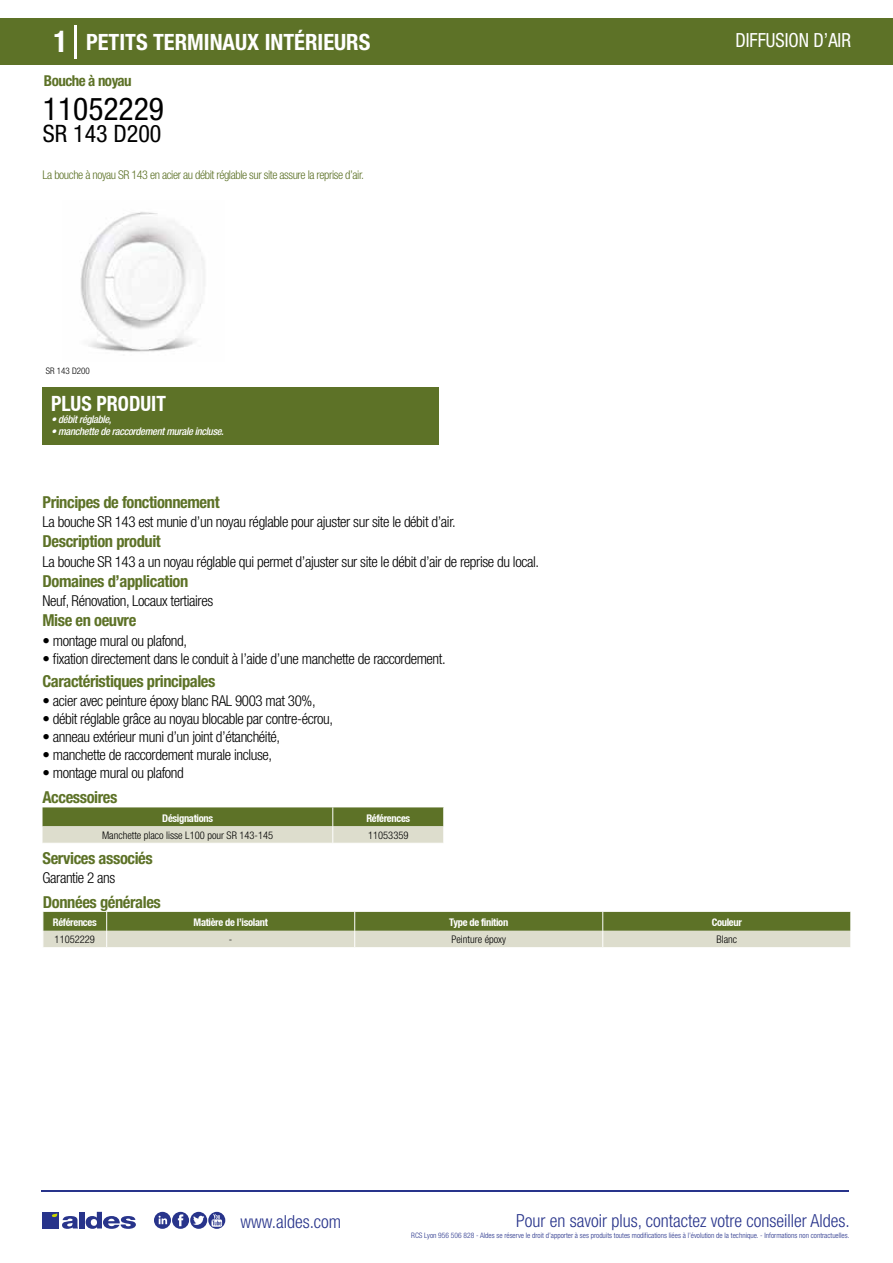
<style>
.page{position:relative;width:893px;height:1263px;background:#fff}
.page>*{position:absolute;margin:0;border:0;box-sizing:border-box;transform-origin:0 0}
.t1{font:condensed 31.5px "Helvetica Neue LT Std";color:#000}
.t2{font:condensed 24px "Helvetica Neue LT Std";color:#000}
.t3{font:700 condensed 22.5px "Helvetica Neue LT Std";color:#fff}
.t4{font:700 condensed 21px "Helvetica Neue";color:#fff;scale:.95 1}
.t5{font:condensed 19.5px "Helvetica Neue LT Std";color:#fff;scale:.95 1}
.t6{font:300 condensed 18px "Helvetica Neue";color:#28348b}
.t7{font:700 condensed 16.5px "Helvetica Neue LT Std";letter-spacing:-.025em;color:#5d7227}
.t8{font:300 condensed 15px "Helvetica Neue LT Std";letter-spacing:-.025em;color:#000}
.t9{font:700 condensed 15px "Helvetica Neue LT Std";letter-spacing:-.035em;color:#5d7227}
.t10{font:300 condensed 12px "Helvetica Neue LT Std";letter-spacing:-.035em;color:#5d7227}
.t11{font:700 condensed 10.5px "Helvetica Neue";letter-spacing:-.03em;color:#fff}
.t12{font:300 condensed 10.5px "Helvetica Neue";color:#000}
.t13{font:italic 500 condensed 10.5px "Helvetica Neue";letter-spacing:-.03em;color:#fff}
.t14{font:300 condensed 9px "Helvetica Neue";color:#000}
.t15{font:300 condensed 7.5px "Helvetica Neue";color:#28348b}
.s1{font-size:30px}
</style>
<div class="page">
<div style="left:0;top:18px;width:893px;height:46px;background:#5d7227"></div>
<div style="left:43px;top:387px;width:396px;height:57px;background:#5d7227"></div>
<hr style="left:74px;top:25px;width:2px;height:33px;background:#fff">
<svg style="left:80px;top:212px;width:125px;height:140px"></svg>
<svg style="left:43px;top:807px;width:401px;height:36px;background:#9ba678"></svg>
<svg style="left:43px;top:912px;width:808px;height:35px;background:#99a475"></svg>
<hr style="left:41px;top:1190px;width:808px;height:1px;background:#28348b">
<svg style="left:154px;top:1212px;width:71px;height:17px"></svg>
<div style="left:42px;top:1212px;width:17px;height:16px;background:#28348b"></div>
<div style="left:79px;top:1212px;width:5px;height:16px;background:#28348b"></div>
<svg style="left:86px;top:1212px;width:50px;height:17px"></svg>
<svg style="left:52px;top:1213px;width:26px;height:16px"></svg>
<h3 class="t3" style="left:54px;top:28px;width:318px"><span class="s1">1</span> PETITS TERMINAUX INTÉRIEURS</h3>
<h3 class="t5" style="left:735px;top:29px;width:123px">DIFFUSION D’AIR</h3>
<p class="t9" style="left:44px;top:71px;width:89px">Bouche à noyau</p>
<h1 class="t1" style="left:43px;top:91px;width:122px">11052229</h1>
<h2 class="t2" style="left:43px;top:120px;width:120px">SR 143 D200</h2>
<p class="t10" style="left:43px;top:167px;width:323px">La bouche à noyau SR 143 en acier au débit réglable sur site assure la reprise d’air.</p>
<p class="t14" style="left:46px;top:365px;width:45px">SR 143 D200</p>
<p class="t14" style="left:46px;top:365px;width:51px">Bouche SR 143</p>
<h3 class="t4" style="left:51px;top:391px;width:122px">PLUS PRODUIT</h3>
<p class="t13" style="left:51px;top:413px;width:62px">• débit réglable,</p>
<p class="t13" style="left:51px;top:425px;width:174px">• manchette de raccordement murale incluse.</p>
<p class="t7" style="left:43px;top:492px;width:179px">Principes de fonctionnement</p>
<p class="t8" style="left:43px;top:513px;width:415px">La bouche SR 143 est munie d’un noyau réglable pour ajuster sur site le débit d’air.</p>
<p class="t8" style="left:43px;top:553px;width:498px">La bouche SR 143 a un noyau réglable qui permet d’ajuster sur site le débit d’air de reprise du local.</p>
<p class="t8" style="left:43px;top:592px;width:172px">Neuf, Rénovation, Locaux tertiaires</p>
<p class="t8" style="left:43px;top:632px;width:146px">• montage mural ou plafond,</p>
<p class="t8" style="left:43px;top:650px;width:405px">• fixation directement dans le conduit à l’aide d’une manchette de raccordement.</p>
<p class="t7" style="left:43px;top:531px;width:120px">Description produit</p>
<p class="t7" style="left:43px;top:571px;width:147px">Domaines d’application</p>
<p class="t7" style="left:43px;top:610px;width:95px">Mise en oeuvre</p>
<p class="t7" style="left:43px;top:671px;width:174px">Caractéristiques principales</p>
<p class="t8" style="left:43px;top:692px;width:275px">• acier avec peinture époxy blanc RAL 9003 mat 30%,</p>
<p class="t8" style="left:43px;top:710px;width:292px">• débit réglable grâce au noyau blocable par contre-écrou,</p>
<p class="t8" style="left:43px;top:728px;width:239px">• anneau extérieur muni d’un joint d’étanchéité,</p>
<p class="t8" style="left:43px;top:746px;width:231px">• manchette de raccordement murale incluse,</p>
<p class="t8" style="left:43px;top:764px;width:143px">• montage mural ou plafond</p>
<p class="t7" style="left:43px;top:787px;width:76px">Accessoires</p>
<p class="t11" style="left:162px;top:812px;width:52px">Désignations</p>
<p class="t11" style="left:366px;top:812px;width:45px">Références</p>
<p class="t12" style="left:102px;top:829px;width:173px">Manchette placo lisse L100 pour SR 143-145</p>
<p class="t12" style="left:368px;top:829px;width:42px">11053359</p>
<p class="t7" style="left:43px;top:848px;width:112px">Services associés</p>
<p class="t8" style="left:43px;top:869px;width:74px">Garantie 2 ans</p>
<p class="t7" style="left:43px;top:892px;width:119px">Données générales</p>
<p class="t11" style="left:53px;top:916px;width:45px">Références</p>
<p class="t11" style="left:194px;top:916px;width:76px">Matière de l’isolant</p>
<p class="t11" style="left:449px;top:916px;width:60px">Type de finition</p>
<p class="t11" style="left:712px;top:916px;width:32px">Couleur</p>
<p class="t12" style="left:55px;top:933px;width:42px">11052229</p>
<p class="t12" style="left:229px;top:933px;width:5px">-</p>
<p class="t12" style="left:451px;top:933px;width:56px">Peinture époxy</p>
<p class="t12" style="left:716px;top:933px;width:22px">Blanc</p>
<p class="t6" style="left:240px;top:1211px;width:102px">www.aldes.com</p>
<p class="t6" style="left:516px;top:1211px;width:335px">Pour en savoir plus, contactez votre conseiller Aldes.</p>
<p class="t15" style="left:411px;top:1230px;width:440px">RCS Lyon 956 506 828 - Aldes se réserve le droit d’apporter à ses produits toutes modifications liées à l’évolution de la technique. - Informations non contractuelles.</p>
</div>
